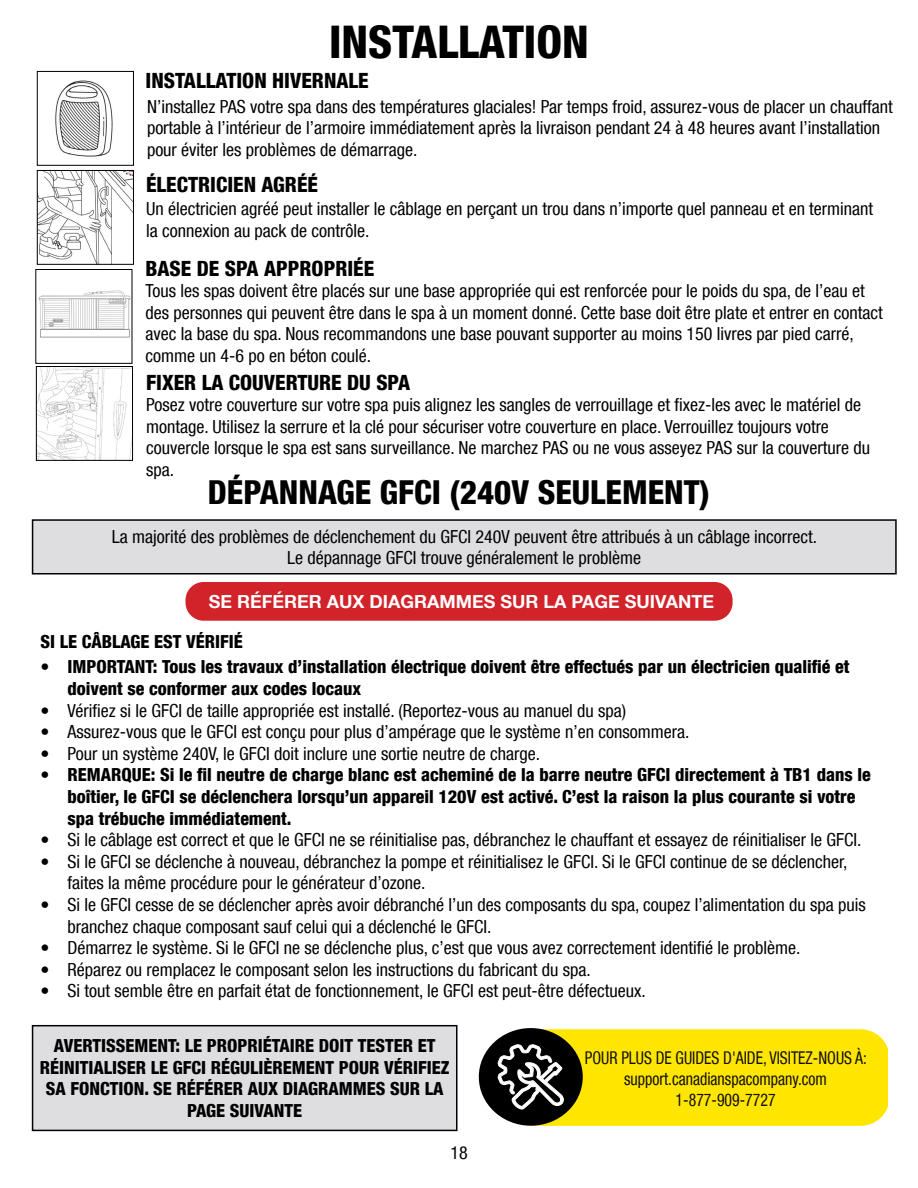
<style>
.page{position:relative;width:918px;height:1188px;background:#fff}
.page>*{position:absolute;margin:0;border:0;box-sizing:border-box;transform-origin:0 0}
.t1{font:800 condensed 45px "Helvetica Neue LT Com";color:#000}
.t2{font:800 condensed 33px "Helvetica Neue LT Com";color:#000}
.t3{font:800 condensed 21px "Helvetica Neue LT Com";color:#000}
.t4{font:condensed 18px/21.6px "Helvetica Neue LT Com";color:#000}
.t5{font:800 condensed 18px/21.6px "Helvetica Neue LT Com";color:#000}
.t6{font:700 18px "Helvetica Neue LT Com";color:#fff}
.t7{font:condensed 17.55px/21.1px "Helvetica Neue LT Com";color:#110f01;text-align:center;scale:.9 1}
</style>
<div class="page">
<div style="left:33px;top:520px;width:863px;height:54px;background:#dedee0"></div>
<div style="left:32px;top:519px;width:865px;height:55px;border:2px solid #000"></div>
<div style="left:186px;top:582px;width:547px;height:39px;background:#d2232a;border-radius:18px"></div>
<div style="left:33px;top:1026px;width:424px;height:104px;background:#dedee0"></div>
<div style="left:32px;top:1025px;width:426px;height:106px;border:2px solid #000"></div>
<img style="left:39px;top:172px;width:93px;height:91px">
<div style="left:37px;top:170px;width:97px;height:95px;border:1px solid #000"></div>
<img style="left:55px;top:80px;width:58px;height:77px">
<div style="left:37px;top:71px;width:97px;height:95px;border:1px solid #000"></div>
<img style="left:38px;top:290px;width:92px;height:48px">
<div style="left:35px;top:269px;width:97px;height:95px;border:1px solid #000"></div>
<img style="left:38px;top:368px;width:93px;height:91px">
<div style="left:36px;top:366px;width:97px;height:95px;border:1px solid #000"></div>
<div style="left:479px;top:1028px;width:104px;height:98px;background:#000;border-radius:50%"></div>
<svg style="left:497px;top:1029px;width:390px;height:97px"></svg>
<h1 class="t1" style="left:329px;top:15px;width:261px">INSTALLATION</h1>
<p class="t3" style="left:146px;top:68px;width:225px">INSTALLATION HIVERNALE</p>
<p class="t4" style="left:147px;top:95px;width:747px">N’installez PAS votre spa dans des températures glaciales! Par temps froid, assurez-vous de placer un chauffant portable à l’intérieur de l’armoire immédiatement après la livraison pendant 24 à 48 heures avant l’installation pour éviter les problèmes de démarrage.</p>
<p class="t3" style="left:146px;top:172px;width:173px">ÉLECTRICIEN AGRÉÉ</p>
<p class="t4" style="left:146px;top:198px;width:729px">Un électricien agréé peut installer le câblage en perçant un trou dans n’importe quel panneau et en terminant la connexion au pack de contrôle.</p>
<p class="t3" style="left:146px;top:256px;width:230px">BASE DE SPA APPROPRIÉE</p>
<p class="t4" style="left:145px;top:280px;width:739px">Tous les spas doivent être placés sur une base appropriée qui est renforcée pour le poids du spa, de l’eau et des personnes qui peuvent être dans le spa à un moment donné. Cette base doit être plate et entrer en contact avec la base du spa. Nous recommandons une base pouvant supporter au moins 150 livres par pied carré, comme un 4-6 po en béton coulé.</p>
<p class="t3" style="left:146px;top:369px;width:266px">FIXER LA COUVERTURE DU SPA</p>
<p class="t4" style="left:146px;top:394px;width:725px">Posez votre couverture sur votre spa puis alignez les sangles de verrouillage et fixez-les avec le matériel de montage. Utilisez la serrure et la clé pour sécuriser votre couverture en place. Verrouillez toujours votre couvercle lorsque le spa est sans surveillance. Ne marchez PAS ou ne vous asseyez PAS sur la couverture du spa.</p>
<h2 class="t2" style="left:208px;top:473px;width:504px">DÉPANNAGE GFCI (240V SEULEMENT)</h2>
<p class="t4" style="left:112px;top:525px;width:707px;text-align:center">La majorité des problèmes de déclenchement du GFCI 240V peuvent être attribués à un câblage incorrect.<br>Le dépannage GFCI trouve généralement le problème</p>
<p class="t6" style="left:209px;top:590px;width:507px">SE RÉFÉRER AUX DIAGRAMMES SUR LA PAGE SUIVANTE</p>
<p class="t5" style="left:40px;top:631px;width:204px">SI LE CÂBLAGE EST VÉRIFIÉ</p>
<p class="t5" style="left:68px;top:656px;width:784px;text-indent:-27px">• IMPORTANT: Tous les travaux d’installation électrique doivent être effectués par un électricien qualifié et doivent se conformer aux codes locaux</p>
<p class="t4" style="left:41px;top:699px;width:587px">• Vérifiez si le GFCI de taille appropriée est installé. (Reportez-vous au manuel du spa)</p>
<p class="t4" style="left:41px;top:721px;width:651px">• Assurez-vous que le GFCI est conçu pour plus d’ampérage que le système n’en consommera.</p>
<p class="t4" style="left:41px;top:742px;width:501px">• Pour un système 240V, le GFCI doit inclure une sortie neutre de charge.</p>
<p class="t5" style="left:68px;top:764px;width:805px;text-indent:-27px">• REMARQUE: Si le fil neutre de charge blanc est acheminé de la barre neutre GFCI directement à TB1 dans le boîtier, le GFCI se déclenchera lorsqu’un appareil 120V est activé. C’est la raison la plus courante si votre spa trébuche immédiatement.</p>
<p class="t4" style="left:41px;top:829px;width:822px">• Si le câblage est correct et que le GFCI ne se réinitialise pas, débranchez le chauffant et essayez de réinitialiser le GFCI.</p>
<p class="t4" style="left:68px;top:850px;width:782px;text-indent:-27px">• Si le GFCI se déclenche à nouveau, débranchez la pompe et réinitialisez le GFCI. Si le GFCI continue de se déclencher, faites la même procédure pour le générateur d’ozone.</p>
<p class="t4" style="left:68px;top:894px;width:800px;text-indent:-27px">• Si le GFCI cesse de se déclencher après avoir débranché l’un des composants du spa, coupez l’alimentation du spa puis branchez chaque composant sauf celui qui a déclenché le GFCI.</p>
<p class="t4" style="left:41px;top:937px;width:761px">• Démarrez le système. Si le GFCI ne se déclenche plus, c’est que vous avez correctement identifié le problème.</p>
<p class="t4" style="left:41px;top:958px;width:552px">• Réparez ou remplacez le composant selon les instructions du fabricant du spa.</p>
<p class="t4" style="left:41px;top:980px;width:607px">• Si tout semble être en parfait état de fonctionnement, le GFCI est peut-être défectueux.</p>
<p class="t5" style="left:40px;top:1035px;width:411px;text-align:center">AVERTISSEMENT: LE PROPRIÉTAIRE DOIT TESTER ET RÉINITIALISER LE GFCI RÉGULIÈREMENT POUR VÉRIFIEZ SA FONCTION. SE RÉFÉRER AUX DIAGRAMMES SUR LA PAGE SUIVANTE</p>
<p class="t4" style="left:450px;top:1141px;width:19px">18</p>
<p class="t7" style="left:585px;top:1047px;width:315px">POUR PLUS DE GUIDES D'AIDE, VISITEZ-NOUS À: support.canadianspacompany.com<br>1-877-909-7727</p>
</div>
